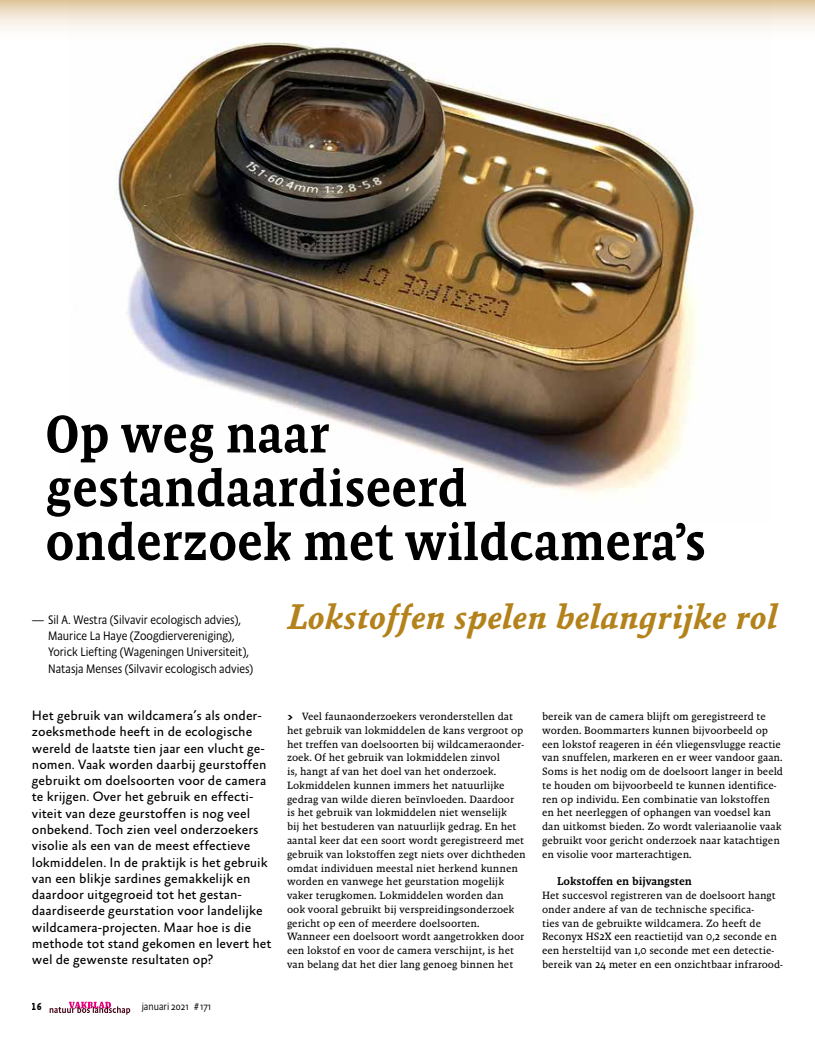
<style>
.page{position:relative;width:815px;height:1046px;background:#fff}
.page>*{position:absolute;margin:0;border:0;box-sizing:border-box;transform-origin:0 0}
.t1{font:500 53.75px/53.8px "Absara TF Head";color:#000}
.t2{font:italic 700 36.25px "Absara TF";color:#b4821b}
.t3{font:13.75px/16.2px "Absara Sans";color:#000}
.t4{font:300 12.5px/16.2px "Absara Sans TF Head";color:#000}
.t5{font:11.5px "Malaga Med";color:#000}
.t6{font:10.75px/13.8px "Malaga Reg";color:#000}
.t7{font:300 10.38px "Absara Sans Head";color:#000}
.t8{font:500 10.38px "Absara Sans TF Head";color:#000}
.s1{font-family:"Malaga";font-weight:700}
</style>
<div class="page">
<img style="left:114px;top:53px;width:586px;height:443px">
<svg style="left:0;top:0;width:815px;height:53px"></svg>
<svg style="left:50px;top:1001px;width:80px;height:13px"></svg>
<h1 class="t1" style="left:45px;top:407px;width:662px">Op weg naar gestandaardiseerd onderzoek met wildcamera’s</h1>
<p class="t4" style="left:48px;top:611px;width:207px;text-indent:-16px">— Sil A. Westra (Silvavir ecologisch advies), Maurice La Haye (Zoogdiervereniging), Yorick Liefting (Wageningen Universiteit), Natasja Menses (Silvavir ecologisch advies)</p>
<p class="t3" style="left:32px;top:708px;width:241px">Het gebruik van wildcamera’s als onder&shy;zoeksmethode heeft in de ecologische wereld de laatste tien jaar een vlucht ge&shy;nomen. Vaak worden daarbij geurstoffen gebruikt om doelsoorten voor de camera te krijgen. Over het gebruik en effecti&shy;viteit van deze geurstoffen is nog veel onbekend. Toch zien veel onderzoekers visolie als een van de meest effectieve lokmiddelen. In de praktijk is het gebruik van een blikje sardines gemakkelijk en daardoor uitgegroeid tot het gestan&shy;daardiseerde geurstation voor landelijke wildcamera-projecten. Maar hoe is die methode tot stand gekomen en levert het wel de gewenste resultaten op?</p>
<p class="t8" style="left:32px;top:999px;width:11px">16</p>
<p class="t7" style="left:142px;top:999px;width:71px">januari 2021 # 171</p>
<h2 class="t2" style="left:287px;top:598px;width:492px">Lokstoffen spelen belangrijke rol</h2>
<p class="t6" style="left:287px;top:709px;width:240px"><span class="s1">&gt;</span> Veel faunaonderzoekers veronderstellen dat het gebruik van lokmiddelen de kans vergroot op het treffen van doelsoorten bij wildcameraonder&shy;zoek. Of het gebruik van lokmiddelen zinvol<br>is, hangt af van het doel van het onderzoek.<br>Lokmiddelen kunnen immers het natuurlijke gedrag van wilde dieren beïnvloeden. Daardoor<br>is het gebruik van lokmiddelen niet wenselijk<br>bij het bestuderen van natuurlijk gedrag. En het aantal keer dat een soort wordt geregistreerd met gebruik van lokstoffen zegt niets over dichtheden omdat individuen meestal niet herkend kunnen worden en vanwege het geurstation mogelijk vaker terugkomen. Lokmiddelen worden dan<br>ook vooral gebruikt bij verspreidingsonderzoek gericht op een of meerdere doelsoorten.<br>Wanneer een doelsoort wordt aangetrokken door een lokstof en voor de camera verschijnt, is het van belang dat het dier lang genoeg binnen het</p>
<p class="t6" style="left:542px;top:709px;width:242px">bereik van de camera blijft om geregistreerd te worden. Boommarters kunnen bijvoorbeeld op een lokstof reageren in één vliegensvlugge reactie van snuffelen, markeren en er weer vandoor gaan.<br>Soms is het nodig om de doelsoort langer in beeld te houden om bijvoorbeeld te kunnen identifice&shy;ren op individu. Een combinatie van lokstoffen en het neerleggen of ophangen van voedsel kan dan uitkomst bieden. Zo wordt valeriaanolie vaak gebruikt voor gericht onderzoek naar katachtigen en visolie voor marterachtigen.</p>
<p class="t5" style="left:557px;top:874px;width:136px">Lokstoffen en bijvangsten</p>
<p class="t6" style="left:542px;top:888px;width:242px">Het succesvol registreren van de doelsoort hangt onder andere af van de technische specifica-<br>ties van de gebruikte wildcamera. Zo heeft de Reconyx HS2X een reactietijd van 0,2 seconde en een hersteltijd van 1,0 seconde met een detectie&shy;bereik van 24 meter en een onzichtbaar infrarood-</p>
</div>
